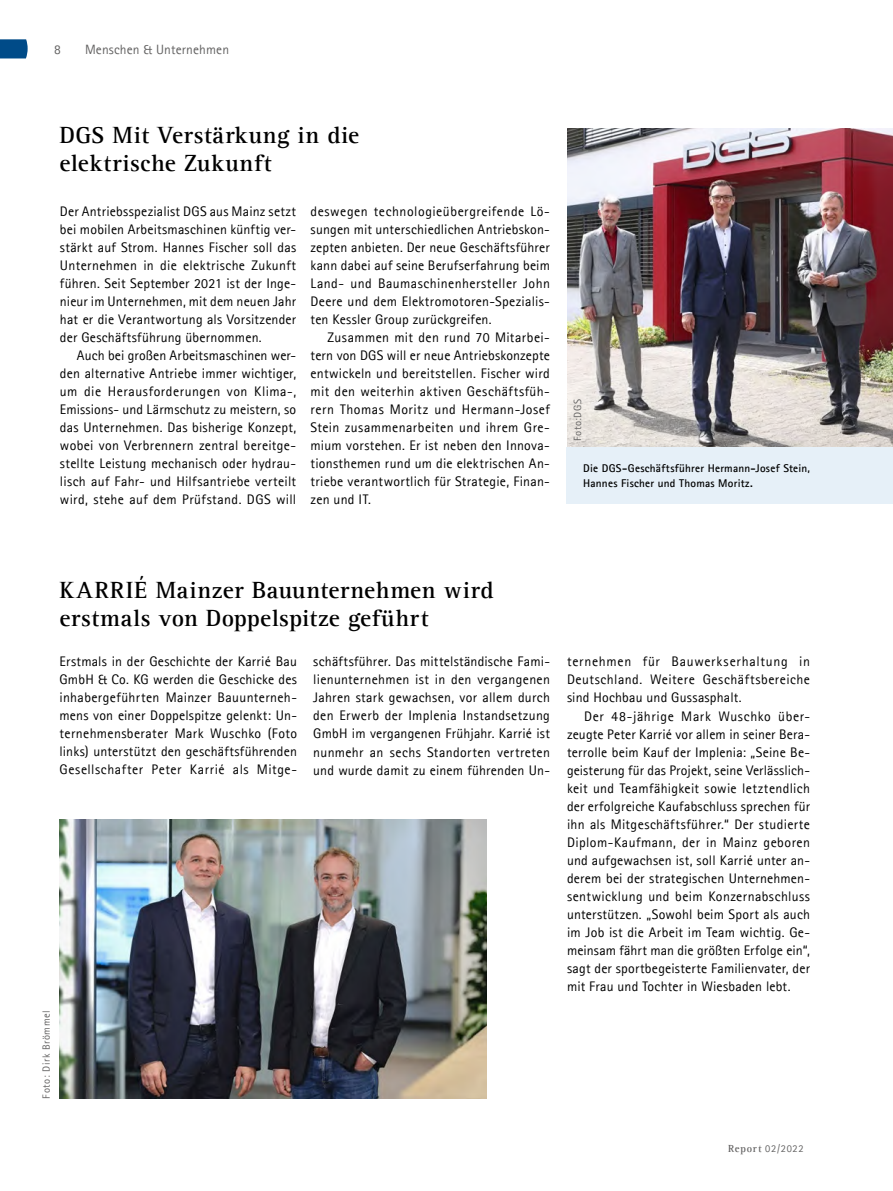
<style>
.page{position:relative;width:893px;height:1191px;background:#fff}
.page>*{position:absolute;margin:0;border:0;box-sizing:border-box;transform-origin:0 0}
.t1{font:700 24px/28.5px "Agfa Rotis Serif";letter-spacing:.025em;color:#000}
.t2{font:13.8px/18px "Agfa Rotis Sans Serif";letter-spacing:.02em;color:#000;text-align:justify}
.t3{font:13.5px "Agfa Rotis Sans Serif";letter-spacing:.01em;color:#646363}
.t4{font:700 11.25px/15px "Agfa Rotis Sans Serif";letter-spacing:.02em;color:#000}
.t5{font:10.5px "Agfa Rotis Sans Serif";letter-spacing:.055em;color:#646363}
.s1{font-family:"Agfa Rotis Serif";font-weight:700}
</style>
<div class="page">
<svg style="left:0;top:39px;width:28px;height:19px"></svg>
<img style="left:567px;top:128px;width:326px;height:319px">
<img style="left:60px;top:819px;width:426px;height:279px">
<div style="left:566px;top:447px;width:327px;height:57px;background:#e6f0f8"></div>
<p class="t3" style="left:54px;top:42px;width:8px">8</p>
<p class="t3" style="left:85px;top:42px;width:146px">Menschen &amp; Unternehmen</p>
<h1 class="t1" style="left:60px;top:121px;width:301px">DGS Mit Verstärkung in die elektrische Zukunft</h1>
<p class="t2" style="left:60px;top:202px;width:238px">Der Antriebsspezialist DGS aus Mainz setzt bei mobilen Arbeitsmaschinen künftig ver&shy;stärkt auf Strom. Hannes Fischer soll das Unternehmen in die elektrische Zukunft führen. Seit September 2021 ist der Inge&shy;nieur im Unternehmen, mit dem neuen Jahr hat er die Verantwortung als Vorsitzender der Geschäftsführung übernommen.</p>
<p class="t2" style="left:60px;top:346px;width:238px;text-indent:17px">Auch bei großen Arbeitsmaschinen wer&shy;den alternative Antriebe immer wichtiger, um die Herausforderungen von Klima-, Emissions- und Lärmschutz zu meistern, so das Unternehmen. Das bisherige Konzept, wobei von Verbrennern zentral bereitge&shy;stellte Leistung mechanisch oder hydrau&shy;lisch auf Fahr- und Hilfsantriebe verteilt wird, stehe auf dem Prüfstand. DGS will</p>
<p class="t2" style="left:310px;top:202px;width:241px">deswegen technologieübergreifende Lö&shy;sungen mit unterschiedlichen Antriebskon&shy;zepten anbieten. Der neue Geschäftsführer kann dabei auf seine Berufserfahrung beim Land- und Baumaschinenhersteller John Deere und dem Elektromotoren-Spezialis&shy;ten Kessler Group zurückgreifen.</p>
<p class="t2" style="left:311px;top:328px;width:241px;text-indent:17px">Zusammen mit den rund 70 Mitarbei&shy;tern von DGS will er neue Antriebskonzepte entwickeln und bereitstellen. Fischer wird mit den weiterhin aktiven Geschäftsfüh&shy;rern Thomas Moritz und Hermann-Josef Stein zusammenarbeiten und ihrem Gre&shy;mium vorstehen. Er ist neben den Innova&shy;tionsthemen rund um die elektrischen An&shy;triebe verantwortlich für Strategie, Finan&shy;zen und IT.</p>
<p class="t5" style="left:571px;top:441px;width:44px;rotate:-90deg">Foto:DGS</p>
<p class="t4" style="left:583px;top:461px;width:228px">Die DGS-Geschäftsführer Hermann-Josef Stein,<br>Hannes Fischer und Thomas Moritz.</p>
<p class="t5" style="left:40px;top:1098px;width:90px;rotate:-90deg">Foto: Dirk Brömmel</p>
<h1 class="t1" style="left:60px;top:576px;width:435px">KARRIÉ Mainzer Bauunternehmen wird erstmals von Doppelspitze geführt</h1>
<p class="t2" style="left:60px;top:652px;width:239px">Erstmals in der Geschichte der Karrié Bau GmbH &amp; Co. KG werden die Geschicke des inhabergeführten Mainzer Bauunterneh&shy;mens von einer Doppelspitze gelenkt: Un&shy;ternehmensberater Mark Wuschko (Foto links) unterstützt den geschäftsführenden Gesellschafter Peter Karrié als Mitge-</p>
<p class="t2" style="left:313px;top:652px;width:238px">schäftsführer. Das mittelständische Fami&shy;lienunternehmen ist in den vergangenen Jahren stark gewachsen, vor allem durch den Erwerb der Implenia Instandsetzung GmbH im vergangenen Frühjahr. Karrié ist nunmehr an sechs Standorten vertreten und wurde damit zu einem führenden Un-</p>
<p class="t2" style="left:567px;top:652px;width:245px">ternehmen für Bauwerkserhaltung in Deutschland. Weitere Geschäftsbereiche sind Hochbau und Gussasphalt.</p>
<p class="t2" style="left:567px;top:706px;width:245px;text-indent:17px">Der 48-jährige Mark Wuschko über&shy;zeugte Peter Karrié vor allem in seiner Bera&shy;terrolle beim Kauf der Implenia: „Seine Be&shy;geisterung für das Projekt, seine Verlässlich&shy;keit und Teamfähigkeit sowie letztendlich der erfolgreiche Kaufabschluss sprechen für ihn als Mitgeschäftsführer.“ Der studierte Diplom-Kaufmann, der in Mainz geboren und aufgewachsen ist, soll Karrié unter an&shy;derem bei der strategischen Unternehmen&shy;sentwicklung und beim Konzernabschluss unterstützen. „Sowohl beim Sport als auch im Job ist die Arbeit im Team wichtig. Ge&shy;meinsam fährt man die größten Erfolge ein“, sagt der sportbegeisterte Familienvater, der mit Frau und Tochter in Wiesbaden lebt.</p>
<p class="t5" style="left:728px;top:1142px;width:77px"><span class="s1">Report</span> 02/2022</p>
</div>
